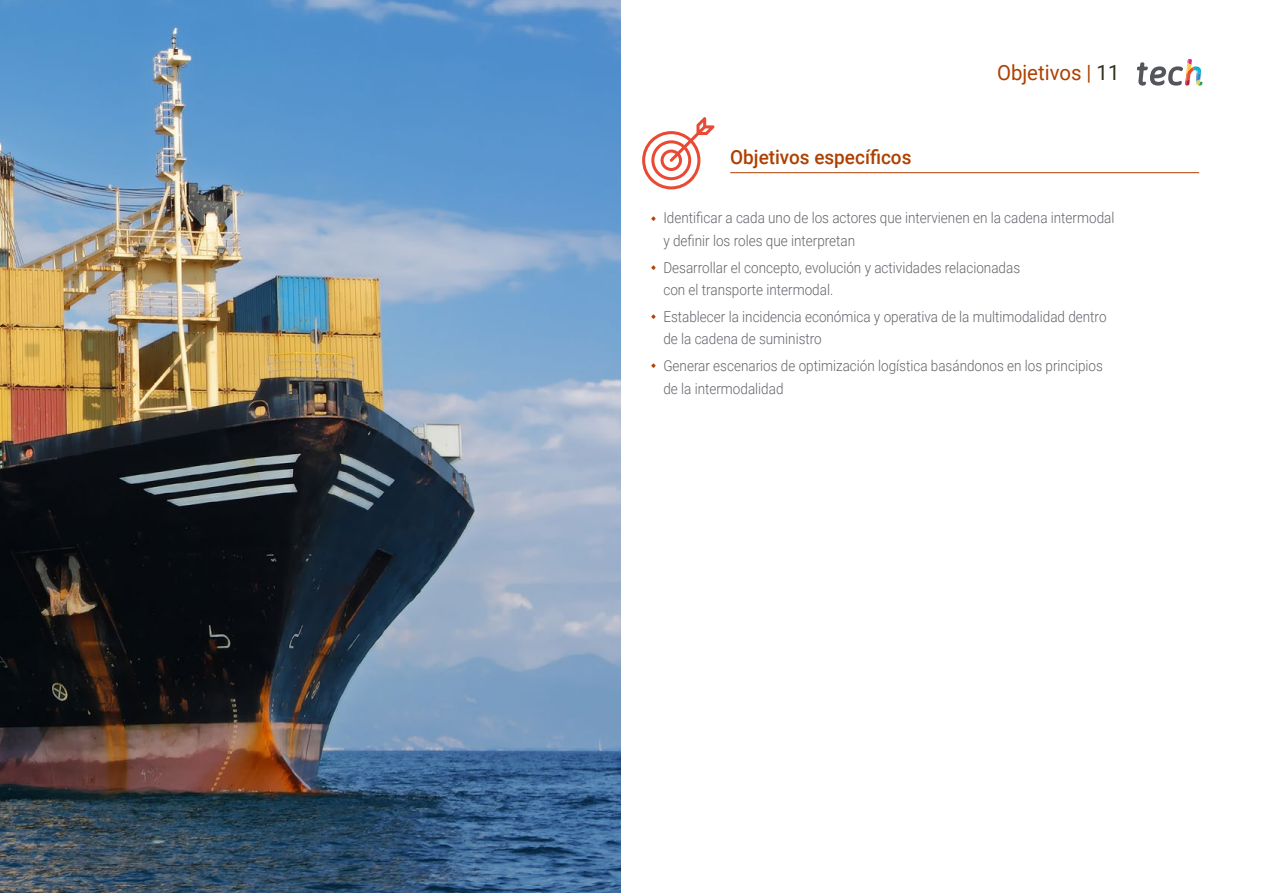
<style>
.page{position:relative;width:1263px;height:893px;background:#fff}
.page>*{position:absolute;margin:0;border:0;box-sizing:border-box;transform-origin:0 0}
.t1{font:21px "Roboto";color:#ae4000}
.t2{font:500 19.5px "Roboto";color:#ae4000}
.t3{font:300 15px/22.5px "Roboto";color:#61646a;scale:.9 1}
.s1{color:#312e20}
</style>
<div class="page">
<hr style="left:730px;top:172px;width:469px;height:1px;background:#ae4000">
<svg style="left:642px;top:117px;width:72px;height:72px"></svg>
<img style="left:0;top:0;width:621px;height:893px">
<svg style="left:1137px;top:59px;width:65px;height:27px"></svg>
<h2 class="t2" style="left:730px;top:144px;width:183px">Objetivos específicos</h2>
<h1 class="t1" style="left:997px;top:57px;width:124px">Objetivos | <span class="s1">11</span></h1>
<p class="t3" style="left:663px;top:206px;width:503px">Identificar a cada uno de los actores que intervienen en la cadena intermodal y definir los roles que interpretan</p>
<p class="t3" style="left:663px;top:255px;width:398px">Desarrollar el concepto, evolución y actividades relacionadas con el transporte intermodal.</p>
<p class="t3" style="left:663px;top:305px;width:494px">Establecer la incidencia económica y operativa de la multimodalidad dentro de la cadena de suministro</p>
<p class="t3" style="left:663px;top:354px;width:490px">Generar escenarios de optimización logística basándonos en los principios de la intermodalidad</p>
</div>
